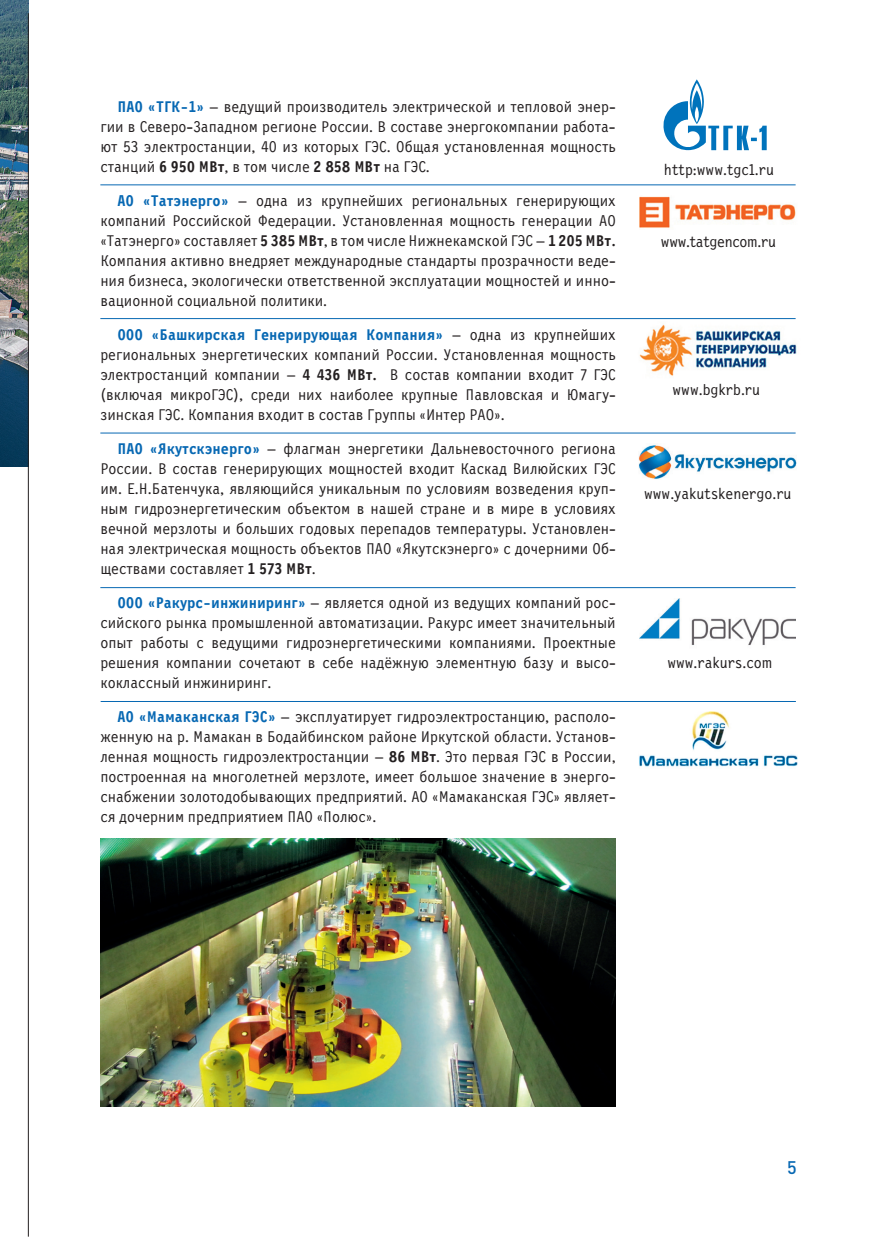
<style>
.page{position:relative;width:896px;height:1248px;background:#fff}
.page>*{position:absolute;margin:0;border:0;box-sizing:border-box;transform-origin:0 0}
.t1{font:500 18px "DIN Pro";color:#0768b3}
.t2{font:16px/20px "New Letter Gothic";color:#231f20;text-align:justify}
.t3{font:16px "New Letter Gothic";letter-spacing:-.02em;color:#231f20}
.s1{font-weight:700;color:#0768b3}
.s2{font-weight:700}
</style>
<div class="page">
<img style="left:0;top:0;width:28px;height:466px">
<img style="left:640px;top:196px;width:156px;height:32px">
<hr style="left:100px;top:184px;width:695px;height:1px;background:#0768b3">
<img style="left:639px;top:324px;width:158px;height:52px">
<img style="left:640px;top:598px;width:155px;height:48px">
<hr style="left:100px;top:432px;width:695px;height:1px;background:#0768b3">
<hr style="left:100px;top:318px;width:695px;height:1px;background:#0768b3">
<hr style="left:100px;top:587px;width:695px;height:1px;background:#0768b3">
<img style="left:100px;top:838px;width:516px;height:268px">
<hr style="left:101px;top:701px;width:695px;height:1px;background:#0768b3">
<svg style="left:663px;top:79px;width:103px;height:71px"></svg>
<img style="left:639px;top:711px;width:158px;height:56px">
<img style="left:639px;top:445px;width:157px;height:34px">
<hr style="left:28px;top:13px;width:1px;height:1223px;background:#231f20">
<p class="t2" style="left:100px;top:97px;width:517px;text-indent:17px"><span class="s1">ПАО «ТГК-1»</span> – ведущий производитель электрической и тепловой энер&shy;гии в Северо-Западном регионе России. В составе энергокомпании работа&shy;ют 53 электростанции, 40 из которых ГЭС. Общая установленная мощность станций <span class="s2">6 950 МВт</span>, в том числе <span class="s2">2 858 МВт</span> на ГЭС.</p>
<p class="t2" style="left:100px;top:191px;width:517px;text-indent:17px"><span class="s1">АО «Татэнерго»</span> – одна из крупнейших региональных генерирующих компаний Российской Федерации. Установленная мощность генерации АО «Татэнерго» составляет <span class="s2">5 385 МВт</span>, в том числе Нижнекамской ГЭС – <span class="s2">1 205 МВт.<br></span>Компания активно внедряет международные стандарты прозрачности веде&shy;ния бизнеса, экологически ответственной эксплуатации мощностей и инно&shy;вационной социальной политики.</p>
<p class="t2" style="left:100px;top:325px;width:517px;text-indent:17px"><span class="s1">ООО «Башкирская Генерирующая Компания»</span> – одна из крупнейших региональных энергетических компаний России. Установленная мощность электростанций компании – <span class="s2">4 436 МВт.</span> В состав компании входит 7 ГЭС (включая микроГЭС), среди них наиболее крупные Павловская и Юмагу&shy;зинская ГЭС. Компания входит в состав Группы «Интер РАО».</p>
<p class="t2" style="left:100px;top:439px;width:517px;text-indent:17px"><span class="s1">ПАО «Якутскэнерго»</span> – флагман энергетики Дальневосточного региона России. В состав генерирующих мощностей входит Каскад Вилюйских ГЭС им. Е.Н.Батенчука, являющийся уникальным по условиям возведения круп&shy;ным гидроэнергетическим объектом в нашей стране и в мире в условиях вечной мерзлоты и больших годовых перепадов температуры. Установлен&shy;ная электрическая мощность объектов ПАО «Якутскэнерго» с дочерними Об&shy;ществами составляет <span class="s2">1 573 МВт</span>.</p>
<p class="t2" style="left:100px;top:593px;width:517px;text-indent:17px"><span class="s1">ООО «Ракурс-инжиниринг»</span> – является одной из ведущих компаний рос&shy;сийского рынка промышленной автоматизации. Ракурс имеет значительный опыт работы с ведущими гидроэнергетическими компаниями. Проектные решения компании сочетают в себе надёжную элементную базу и высо&shy;коклассный инжиниринг.</p>
<p class="t2" style="left:100px;top:707px;width:517px;text-indent:17px"><span class="s1">АО «Мамаканская ГЭС»</span> – эксплуатирует гидроэлектростанцию, располо&shy;женную на р. Мамакан в Бодайбинском районе Иркутской области. Установ&shy;ленная мощность гидроэлектростанции – <span class="s2">86 МВт</span>. Это первая ГЭС в России, построенная на многолетней мерзлоте, имеет большое значение в энерго&shy;снабжении золотодобывающих предприятий. АО «Мамаканская ГЭС» являет&shy;ся дочерним предприятием ПАО «Полюс».</p>
<p class="t2" style="left:664px;top:160px;width:112px">http:www.tgc1.ru</p>
<p class="t3" style="left:661px;top:232px;width:117px">www.tatgencom.ru</p>
<p class="t2" style="left:672px;top:380px;width:89px">www.bgkrb.ru</p>
<p class="t2" style="left:644px;top:484px;width:149px">www.yakutskenergo.ru</p>
<p class="t2" style="left:667px;top:652px;width:106px">www.rakurs.com</p>
<p class="t1" style="left:787px;top:1154px;width:11px">5</p>
</div>
